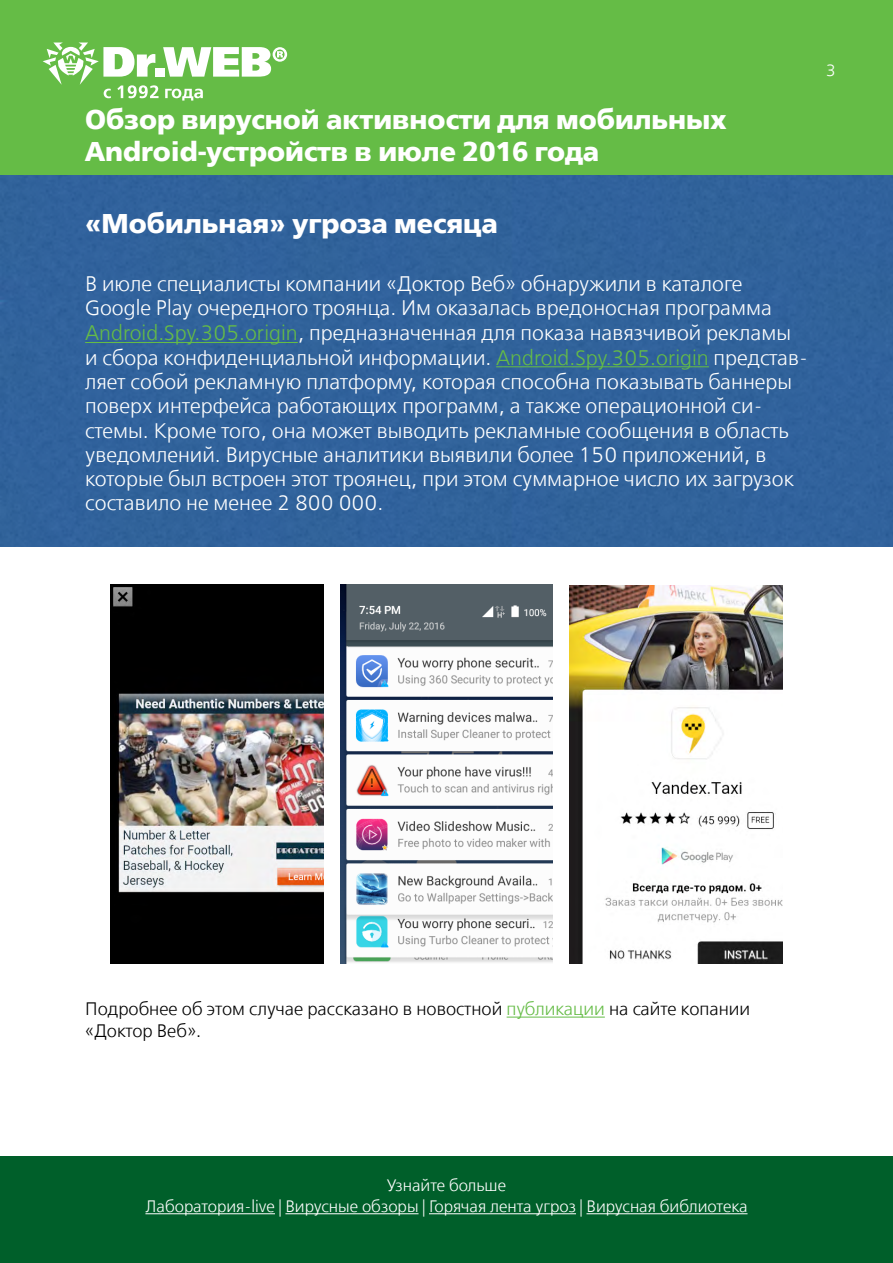
<style>
.page{position:relative;width:893px;height:1263px;background:#fff}
.page>*{position:absolute;margin:0;border:0;box-sizing:border-box;transform-origin:0 0}
.t1{font:27px/32.4px "Free Set Bold C";color:#fff}
.t2{font:21px/24.5px "Free Set Light C";color:#fff}
.t3{font:18px/21.6px "Free Set Light C";color:#000}
.t4{font:16.5px/21.6px "Free Set Light C";color:#fff;text-align:center}
.s1{color:#65bc46}
</style>
<div class="page">
<div style="left:0;top:0;width:893px;height:179px;background:#65bc46"></div>
<svg style="left:43px;top:43px;width:244px;height:58px"></svg>
<div style="left:0;top:1157px;width:893px;height:106px;background:#005f2a"></div>
<hr style="left:145px;top:1213px;width:130px;height:1px;background:#fff">
<hr style="left:285px;top:1213px;width:134px;height:1px;background:#fff">
<hr style="left:429px;top:1213px;width:147px;height:1px;background:#fff">
<hr style="left:586px;top:1213px;width:161px;height:1px;background:#fff">
<div style="left:0;top:176px;width:893px;height:370px;background:#31629b"></div>
<hr style="left:85px;top:342px;width:213px;height:1px;background:#65bc46">
<hr style="left:496px;top:366px;width:213px;height:1px;background:#65bc46">
<hr style="left:507px;top:1017px;width:98px;height:1px;background:#65bc46">
<img style="left:111px;top:585px;width:212px;height:378px">
<img style="left:340px;top:585px;width:213px;height:378px">
<img style="left:570px;top:585px;width:212px;height:378px">
<p class="t1" style="left:85px;top:103px;width:643px">Обзор вирусной активности для мобильных<br>Android-устройств в июле 2016 года</p>
<p class="t1" style="left:85px;top:207px;width:414px">«Мобильная» угроза месяца</p>
<p class="t2" style="left:85px;top:272px;width:724px">В июле специалисты компании «Доктор Веб» обнаружили в каталоге Google Play очередного троянца. Им оказалась вредоносная программа <span class="s1">Android.Spy.305.origin</span>, предназначенная для показа навязчивой рекламы и сбора конфиденциальной информации. <span class="s1">Android.Spy.305.origin</span> представ&shy;ляет собой рекламную платформу, которая способна показывать баннеры поверх интерфейса работающих программ, а также операционной си&shy;стемы. Кроме того, она может выводить рекламные сообщения в область уведомлений. Вирусные аналитики выявили более 150 приложений, в которые был встроен этот троянец, при этом суммарное число их загрузок составило не менее 2 800 000.</p>
<p class="t4" style="left:826px;top:61px;width:12px">3</p>
<p class="t3" style="left:85px;top:999px;width:667px">Подробнее об этом случае рассказано в новостной <span class="s1">публикации</span> на сайте копании «Доктор Веб».</p>
<p class="t4" style="left:145px;top:1175px;width:604px">Узнайте больше<br>Лаборатория-live | Вирусные обзоры | Горячая лента угроз | Вирусная библиотека</p>
</div>
